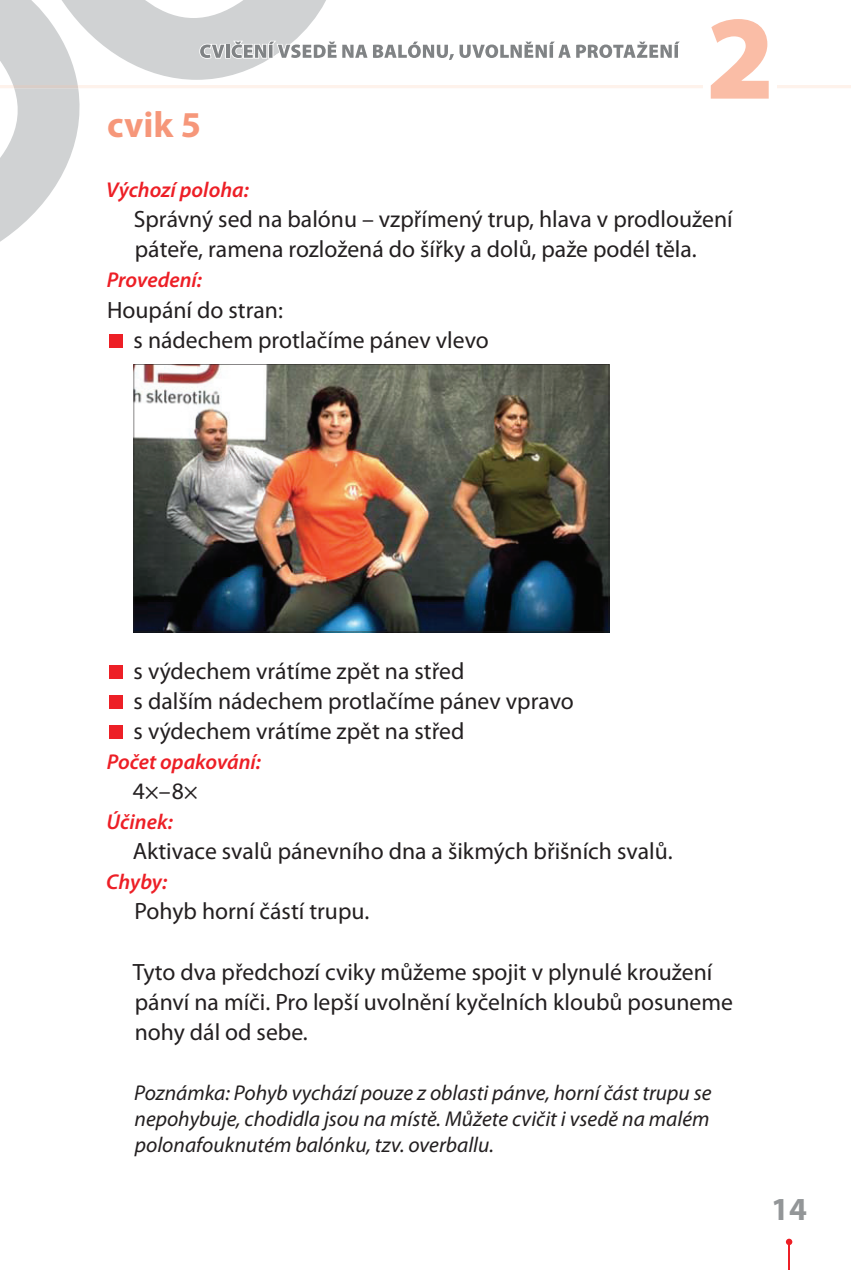
<style>
.page{position:relative;width:851px;height:1270px;background:#fff}
.page>*{position:absolute;margin:0;border:0;box-sizing:border-box;transform-origin:0 0}
.t1{font:700 36.6px "Myriad Pro";color:#f6977a}
.t2{font:700 32.2px "Myriad Pro";color:#939698}
.t3{font:23.6px/30px "Myriad Pro";color:#231f20}
.t4{font:italic 21.4px/25.8px "Myriad Pro";color:#231f20;text-align:justify}
.t5{font:italic 600 21.4px "Myriad Pro";color:#ed1f26}
</style>
<div class="page">
<svg style="left:0;top:0;width:326px;height:242px"></svg>
<svg style="left:788px;top:1245px;width:1px;height:24px"></svg>
<div style="left:785px;top:1239px;width:7px;height:6px;background:#ed1f26;border-radius:50%"></div>
<svg style="left:0;top:19px;width:850px;height:80px"></svg>
<div style="left:109px;top:334px;width:14px;height:14px;background:#ed1f26"></div>
<div style="left:109px;top:665px;width:14px;height:14px;background:#ed1f26"></div>
<div style="left:109px;top:695px;width:14px;height:14px;background:#ed1f26"></div>
<div style="left:109px;top:725px;width:14px;height:14px;background:#ed1f26"></div>
<img style="left:134px;top:364px;width:475px;height:268px">
<p class="t1" style="left:107px;top:101px;width:95px">cvik 5</p>
<p class="t5" style="left:106px;top:176px;width:144px">Výchozí poloha:</p>
<p class="t3" style="left:134px;top:204px;width:600px">Správný sed na balónu – vzpřímený trup, hlava v prodloužení páteře, ramena rozložená do šířky a dolů, paže podél těla.</p>
<p class="t5" style="left:107px;top:267px;width:97px">Provedení:</p>
<p class="t3" style="left:134px;top:294px;width:356px;text-indent:-26px">Houpání do stran:<br>s nádechem protlačíme pánev vlevo</p>
<p class="t3" style="left:134px;top:655px;width:441px">s výdechem vrátíme zpět na střed<br>s dalším nádechem protlačíme pánev vpravo s výdechem vrátíme zpět na střed</p>
<p class="t5" style="left:107px;top:748px;width:156px">Počet opakování:</p>
<p class="t3" style="left:133px;top:776px;width:67px">4×–8×</p>
<p class="t5" style="left:107px;top:808px;width:68px">Účinek:</p>
<p class="t3" style="left:133px;top:836px;width:541px">Aktivace svalů pánevního dna a šikmých břišních svalů.</p>
<p class="t5" style="left:106px;top:869px;width:63px">Chyby:</p>
<p class="t3" style="left:135px;top:896px;width:236px">Pohyb horní částí trupu.</p>
<p class="t3" style="left:133px;top:956px;width:601px">Tyto dva předchozí cviky můžeme spojit v plynulé kroužení pánví na míči. Pro lepší uvolnění kyčelních kloubů posuneme nohy dál od sebe.</p>
<p class="t4" style="left:134px;top:1080px;width:578px">Poznámka: Pohyb vychází pouze z oblasti pánve, horní část trupu se nepohybuje, chodidla jsou na místě. Můžete cvičit i vsedě na malém polonafouknutém balónku, tzv. overballu.</p>
<p class="t2" style="left:771px;top:1188px;width:37px">14</p>
</div>
